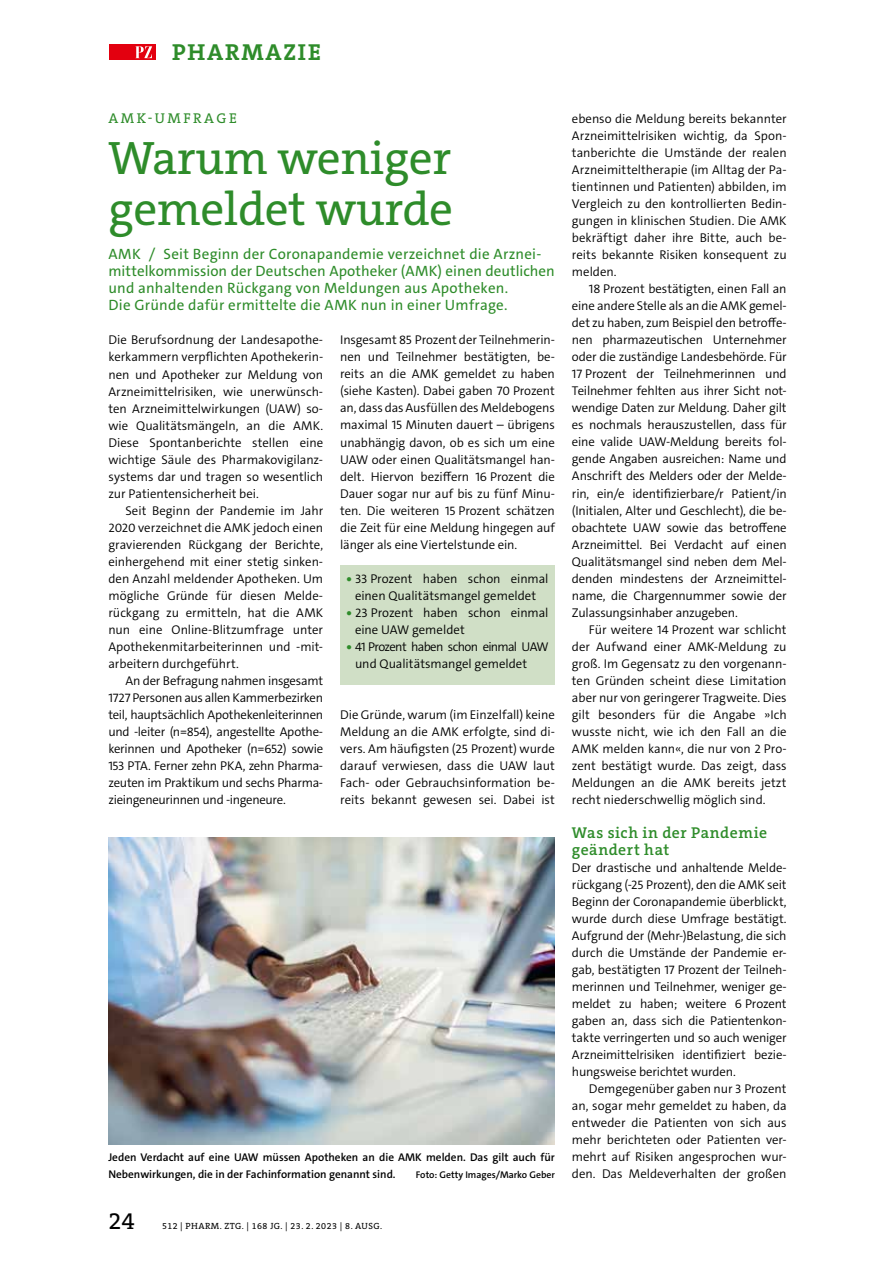
<style>
.page{position:relative;width:893px;height:1263px;background:#fff}
.page>*{position:absolute;margin:0;border:0;box-sizing:border-box;transform-origin:0 0}
.t1{font:47.25px/51px "The Serif C5";letter-spacing:-.005em;color:#2e8c2a}
.t2{font:24px "The Serif C5";color:#000}
.t3{font:700 23.25px "The Serif C5";letter-spacing:.075em;color:#2e8c2a}
.t4{font:600 15.75px/17px "The Serif C5";letter-spacing:.03em;color:#2e8c2a}
.t5{font:15px/17px "The Sans C5";letter-spacing:.01em;color:#2e8c2a}
.t6{font:14.25px "The Serif C5";letter-spacing:.17em;color:#2e8c2a}
.t7{font:300 12.75px/17px "The Sans C5";letter-spacing:-.005em;color:#000;text-align:justify}
.t8{font:600 11.25px/17px "The Sans C5";color:#000}
.t9{font:600 9.75px "The Sans C5";color:#000}
.t10{font:9px "The Serif C5";letter-spacing:.05em;color:#000}
.s1{font-weight:800;color:#2e8c2a}
</style>
<div class="page">
<div style="left:109px;top:45px;width:46px;height:15px;background:#e3000f"></div>
<svg style="left:135px;top:46px;width:17px;height:12px"></svg>
<img style="left:108px;top:838px;width:447px;height:306px">
<div style="left:340px;top:566px;width:215px;height:119px;background:#d0dfc6"></div>
<h3 class="t3" style="left:172px;top:37px;width:150px">PHARMAZIE</h3>
<p class="t6" style="left:109px;top:109px;width:130px">AMK-UMFRAGE</p>
<h1 class="t1" style="left:108px;top:133px;width:346px">Warum weniger gemeldet wurde</h1>
<p class="t5" style="left:108px;top:246px;width:448px">AMK / Seit Beginn der Coronapandemie verzeichnet die Arznei&shy;mittelkommission der Deutschen Apotheker (AMK) einen deutlichen und anhaltenden Rückgang von Meldungen aus Apotheken.<br>Die Gründe dafür ermittelte die AMK nun in einer Umfrage.</p>
<p class="t7" style="left:108px;top:332px;width:216px">Die Berufsordnung der Landesapothe&shy;kerkammern verpflichten Apothekerin&shy;nen und Apotheker zur Meldung von Arzneimittelrisiken, wie unerwünsch&shy;ten Arzneimittelwirkungen (UAW) so&shy;wie Qualitätsmängeln, an die AMK.<br>Diese Spontanberichte stellen eine wichtige Säule des Pharmakovigilanz&shy;systems dar und tragen so wesentlich zur Patientensicherheit bei.</p>
<p class="t7" style="left:108px;top:502px;width:216px;text-indent:17px">Seit Beginn der Pandemie im Jahr 2020 verzeichnet die AMK jedoch einen gravierenden Rückgang der Berichte, einhergehend mit einer stetig sinken&shy;den Anzahl meldender Apotheken. Um mögliche Gründe für diesen Melde&shy;rückgang zu ermitteln, hat die AMK nun eine Online-Blitzumfrage unter Apothekenmitarbeiterinnen und -mit&shy;arbeitern durchgeführt.</p>
<p class="t7" style="left:108px;top:672px;width:216px;text-indent:17px">An der Befragung nahmen insgesamt 1727 Personen aus allen Kammerbezirken teil, hauptsächlich Apothekenleiterinnen und -leiter (n=854), angestellte Apothe&shy;kerinnen und Apotheker (n=652) sowie 153 PTA. Ferner zehn PKA, zehn Pharma&shy;zeuten im Praktikum und sechs Pharma&shy;zieingeneurinnen und -ingeneure.</p>
<p class="t7" style="left:340px;top:332px;width:216px">Insgesamt 85 Prozent der Teilnehmerin&shy;nen und Teilnehmer bestätigten, be&shy;reits an die AMK gemeldet zu haben (siehe Kasten). Dabei gaben 70 Prozent an, dass das Ausfüllen des Meldebogens maximal 15 Minuten dauert – übrigens unabhängig davon, ob es sich um eine UAW oder einen Qualitätsmangel han&shy;delt. Hiervon beziffern 16 Prozent die Dauer sogar nur auf bis zu fünf Minu&shy;ten. Die weiteren 15 Prozent schätzen die Zeit für eine Meldung hingegen auf länger als eine Viertelstunde ein.</p>
<p class="t7" style="left:347px;top:570px;width:203px;text-align:center"><span class="s1">•</span> 33 Prozent haben schon einmal einen Qualitätsmangel gemeldet</p>
<p class="t7" style="left:355px;top:604px;width:195px;text-indent:-9px"><span class="s1">•</span> 23 Prozent haben schon einmal eine UAW gemeldet</p>
<p class="t7" style="left:355px;top:638px;width:195px;text-indent:-9px"><span class="s1">•</span> 41 Prozent haben schon einmal UAW und Qualitätsmangel gemeldet</p>
<p class="t7" style="left:340px;top:706px;width:216px">Die Gründe, warum (im Einzelfall) keine Meldung an die AMK erfolgte, sind di&shy;vers. Am häufigsten (25 Prozent) wurde darauf verwiesen, dass die UAW laut Fach- oder Gebrauchsinformation be&shy;reits bekannt gewesen sei. Dabei ist</p>
<p class="t8" style="left:108px;top:1149px;width:448px">Jeden Verdacht auf eine UAW müssen Apotheken an die AMK melden. Das gilt auch für<br>Nebenwirkungen, die in der Fachinformation genannt sind.</p>
<p class="t9" style="left:416px;top:1168px;width:141px">Foto: Getty Images/Marko Geber</p>
<h2 class="t2" style="left:108px;top:1205px;width:28px">24</h2>
<p class="t10" style="left:162px;top:1220px;width:222px">512 | PHARM. ZTG. | 168 JG. | 23. 2. 2023 | 8. AUSG.</p>
<p class="t7" style="left:572px;top:111px;width:216px">ebenso die Meldung bereits bekannter Arzneimittelrisiken wichtig, da Spon&shy;tanberichte die Umstände der realen Arzneimitteltherapie (im Alltag der Pa&shy;tientinnen und Patienten) abbilden, im Vergleich zu den kontrollierten Bedin&shy;gungen in klinischen Studien. Die AMK bekräftigt daher ihre Bitte, auch be&shy;reits bekannte Risiken konsequent zu melden.</p>
<p class="t7" style="left:572px;top:281px;width:216px;text-indent:17px">18 Prozent bestätigten, einen Fall an eine andere Stelle als an die AMK gemel&shy;det zu haben, zum Beispiel den betroffe&shy;nen pharmazeutischen Unternehmer oder die zuständige Landesbehörde. Für 17 Prozent der Teilnehmerinnen und Teilnehmer fehlten aus ihrer Sicht not&shy;wendige Daten zur Meldung. Daher gilt es nochmals herauszustellen, dass für eine valide UAW-Meldung bereits fol&shy;gende Angaben ausreichen: Name und Anschrift des Melders oder der Melde&shy;rin, ein/e identifizierbare/r Patient/in (Initialen, Alter und Geschlecht), die be&shy;obachtete UAW sowie das betroffene Arzneimittel. Bei Verdacht auf einen Qualitätsmangel sind neben dem Mel&shy;denden mindestens der Arzneimittel&shy;name, die Chargennummer sowie der Zulassungsinhaber anzugeben.</p>
<p class="t7" style="left:572px;top:621px;width:216px;text-indent:17px">Für weitere 14 Prozent war schlicht der Aufwand einer AMK-Meldung zu groß. Im Gegensatz zu den vorgenann&shy;ten Gründen scheint diese Limitation aber nur von geringerer Tragweite. Dies gilt besonders für die Angabe »Ich wusste nicht, wie ich den Fall an die AMK melden kann«, die nur von 2 Pro&shy;zent bestätigt wurde. Das zeigt, dass Meldungen an die AMK bereits jetzt recht niederschwellig möglich sind.</p>
<p class="t4" style="left:572px;top:824px;width:197px">Was sich in der Pandemie geändert hat</p>
<p class="t7" style="left:572px;top:859px;width:216px">Der drastische und anhaltende Melde&shy;rückgang (-25 Prozent), den die AMK seit Beginn der Coronapandemie überblickt, wurde durch diese Umfrage bestätigt.<br>Aufgrund der (Mehr-)Belastung, die sich durch die Umstände der Pandemie er&shy;gab, bestätigten 17 Prozent der Teilneh&shy;merinnen und Teilnehmer, weniger ge&shy;meldet zu haben; weitere 6 Prozent gaben an, dass sich die Patientenkon&shy;takte verringerten und so auch weniger Arzneimittelrisiken identifiziert bezie&shy;hungsweise berichtet wurden.</p>
<p class="t7" style="left:572px;top:1080px;width:216px;text-indent:17px">Demgegenüber gaben nur 3 Prozent an, sogar mehr gemeldet zu haben, da entweder die Patienten von sich aus mehr berichteten oder Patienten ver&shy;mehrt auf Risiken angesprochen wur&shy;den. Das Meldeverhalten der großen</p>
</div>
